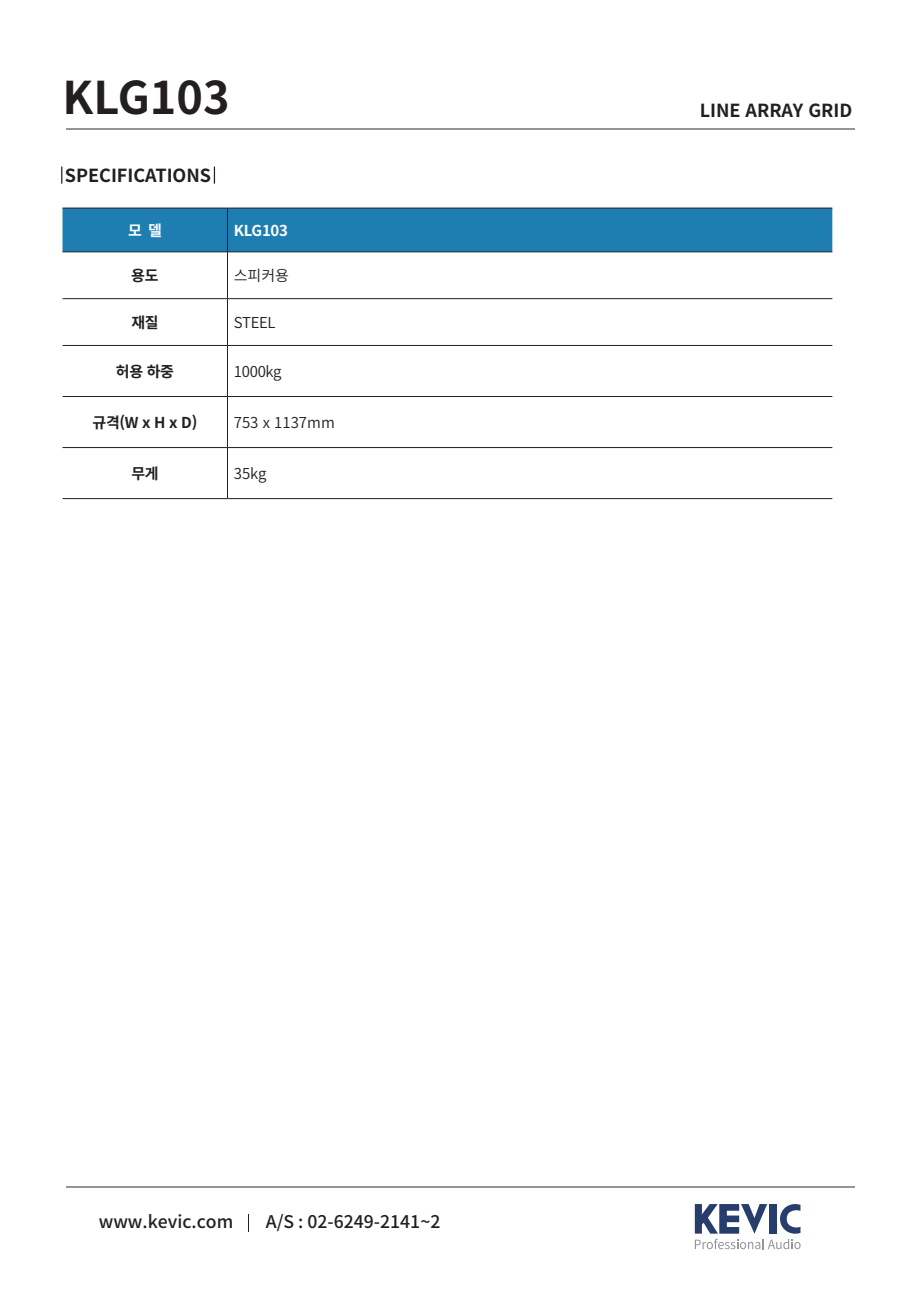
<style>
.page{position:relative;width:919px;height:1289px;background:#fff}
.page>*{position:absolute;margin:0;border:0;box-sizing:border-box;transform-origin:0 0}
.t1{font:700 45px "Noto Sans CJ Kkr";color:#231f20}
.t2{font:700 18px "Noto Sans CJ Kkr";color:#231f20}
.t3{font:500 17.4px "Noto Sans CJ Kkr";color:#231f20}
.t4{font:600 15px "Noto Sans CJ Kkr";color:#231f20}
.t5{font:700 15px "Noto Sans CJ Kkr";letter-spacing:-.02em;color:#231f20}
.t6{font:700 15px "Noto Sans CJ Kkr";letter-spacing:-.02em;color:#fff}
</style>
<div class="page">
<svg style="left:694px;top:1204px;width:106px;height:45px"></svg>
<svg style="left:248px;top:1214px;width:1px;height:17px"></svg>
<hr style="left:66px;top:128px;width:788px;height:2px;background:#939598">
<hr style="left:66px;top:1186px;width:788px;height:2px;background:#939598">
<div style="left:62px;top:209px;width:770px;height:42px;background:#1e7db1"></div>
<hr style="left:227px;top:209px;width:1px;height:43px;background:#231f20">
<hr style="left:62px;top:251px;width:165px;height:1px;background:#231f20">
<hr style="left:227px;top:251px;width:605px;height:1px;background:#231f20">
<hr style="left:227px;top:252px;width:1px;height:46px;background:#231f20">
<hr style="left:62px;top:298px;width:165px;height:1px;background:#231f20">
<hr style="left:227px;top:298px;width:605px;height:1px;background:#231f20">
<hr style="left:227px;top:299px;width:1px;height:46px;background:#231f20">
<hr style="left:62px;top:345px;width:165px;height:1px;background:#231f20">
<hr style="left:227px;top:345px;width:605px;height:1px;background:#231f20">
<hr style="left:227px;top:346px;width:1px;height:50px;background:#231f20">
<hr style="left:62px;top:396px;width:165px;height:1px;background:#231f20">
<hr style="left:227px;top:396px;width:605px;height:1px;background:#231f20">
<hr style="left:227px;top:397px;width:1px;height:50px;background:#231f20">
<hr style="left:62px;top:447px;width:165px;height:1px;background:#231f20">
<hr style="left:227px;top:447px;width:605px;height:1px;background:#231f20">
<hr style="left:227px;top:448px;width:1px;height:50px;background:#231f20">
<hr style="left:62px;top:498px;width:165px;height:1px;background:#231f20">
<hr style="left:227px;top:498px;width:605px;height:1px;background:#231f20">
<hr style="left:62px;top:207px;width:165px;height:2px;background:#231f20">
<hr style="left:227px;top:207px;width:605px;height:2px;background:#231f20">
<svg style="left:61px;top:167px;width:1px;height:17px"></svg>
<svg style="left:214px;top:167px;width:1px;height:17px"></svg>
<h1 class="t1" style="left:62px;top:72px;width:168px">KLG103</h1>
<p class="t2" style="left:65px;top:165px;width:148px">SPECIFICATIONS</p>
<p class="t6" style="left:128px;top:222px;width:35px">모 델</p>
<p class="t6" style="left:234px;top:222px;width:56px">KLG103</p>
<p class="t5" style="left:131px;top:267px;width:29px">용도</p>
<p class="t4" style="left:234px;top:267px;width:57px">스피커용</p>
<p class="t5" style="left:131px;top:314px;width:29px">재질</p>
<p class="t4" style="left:234px;top:314px;width:43px">STEEL</p>
<p class="t5" style="left:116px;top:363px;width:60px">허용 하중</p>
<p class="t4" style="left:234px;top:363px;width:49px">1000kg</p>
<p class="t5" style="left:93px;top:414px;width:106px">규격(W x H x D)</p>
<p class="t4" style="left:234px;top:414px;width:102px">753 x 1137mm</p>
<p class="t5" style="left:131px;top:465px;width:29px">무게</p>
<p class="t4" style="left:234px;top:465px;width:34px">35kg</p>
<p class="t2" style="left:699px;top:100px;width:154px">LINE ARRAY GRID</p>
<p class="t3" style="left:99px;top:1211px;width:136px">www.kevic.com</p>
<p class="t3" style="left:266px;top:1211px;width:176px">A/S : 02-6249-2141~2</p>
</div>
